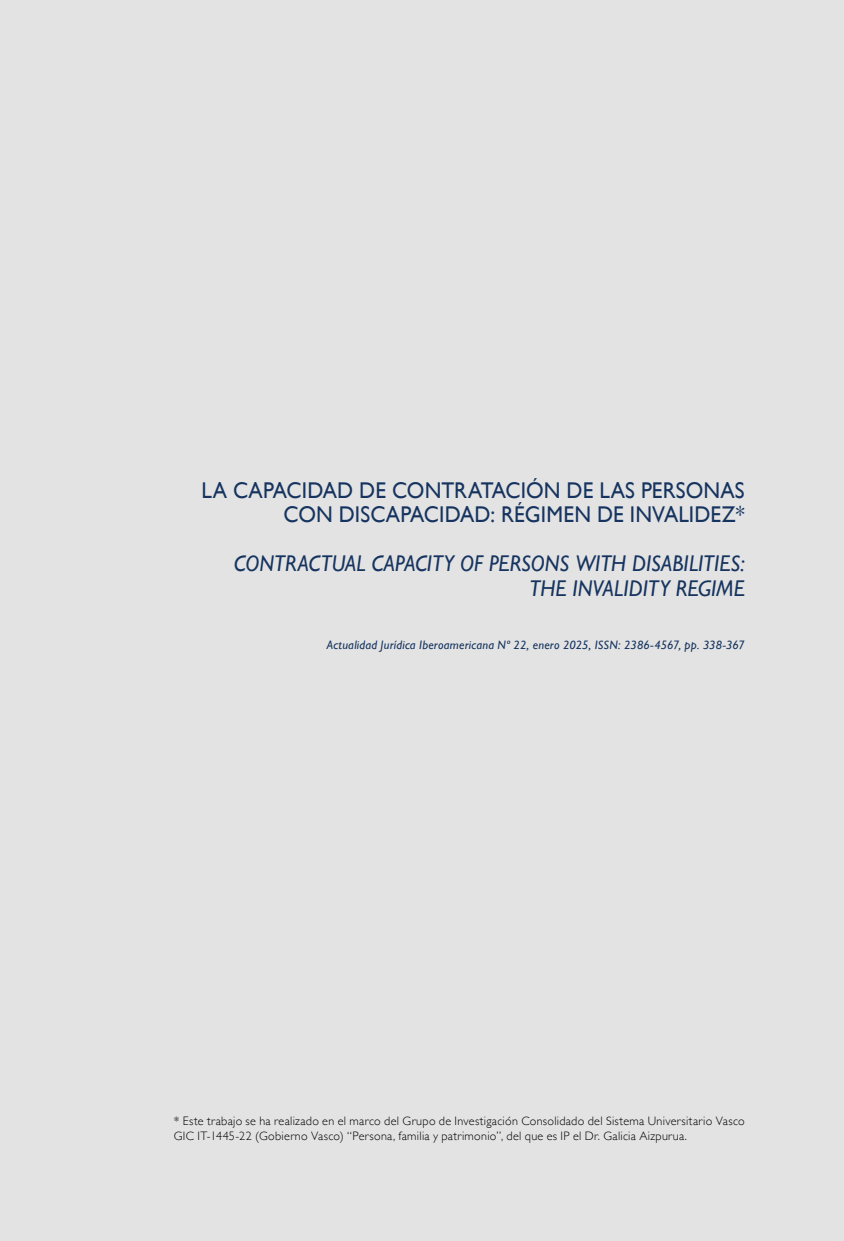
<style>
.page{position:relative;width:844px;height:1241px;background:#fff}
.page>*{position:absolute;margin:0;border:0;box-sizing:border-box;transform-origin:0 0}
.t1{font:22.75px/24.5px "Gill Sans";letter-spacing:.005em;color:#16345f;text-align:right;scale:.94 1}
.t2{font:italic 22.75px/24.5px "Gill Sans";color:#16345f;text-align:right;scale:.94 1}
.t3{font:300 12.25px/14.9px "Gill Sans";letter-spacing:.025em;color:#000}
.t4{font:italic 12.25px "Gill Sans";letter-spacing:.02em;color:#16345f}
</style>
<div class="page">
<div style="left:0;top:0;width:843px;height:1240px;background:#e3e3e3"></div>
<h1 class="t1" style="left:201px;top:477px;width:579px">LA CAPACIDAD DE CONTRATACIÓN DE LAS PERSONAS<br>CON DISCAPACIDAD: RÉGIMEN DE INVALIDEZ*</h1>
<h1 class="t2" style="left:234px;top:551px;width:545px">CONTRACTUAL CAPACITY OF PERSONS WITH DISABILITIES:<br>THE INVALIDITY REGIME</h1>
<p class="t4" style="left:326px;top:638px;width:419px">Actualidad Jurídica Iberoamericana Nº 22, enero 2025, ISSN: 2386-4567, pp. 338-367</p>
<p class="t3" style="left:174px;top:1113px;width:572px">* Este trabajo se ha realizado en el marco del Grupo de Investigación Consolidado del Sistema Universitario Vasco<br>GIC IT-1445-22 (Gobierno Vasco) “Persona, familia y patrimonio”, del que es IP el Dr. Galicia Aizpurua.</p>
</div>
